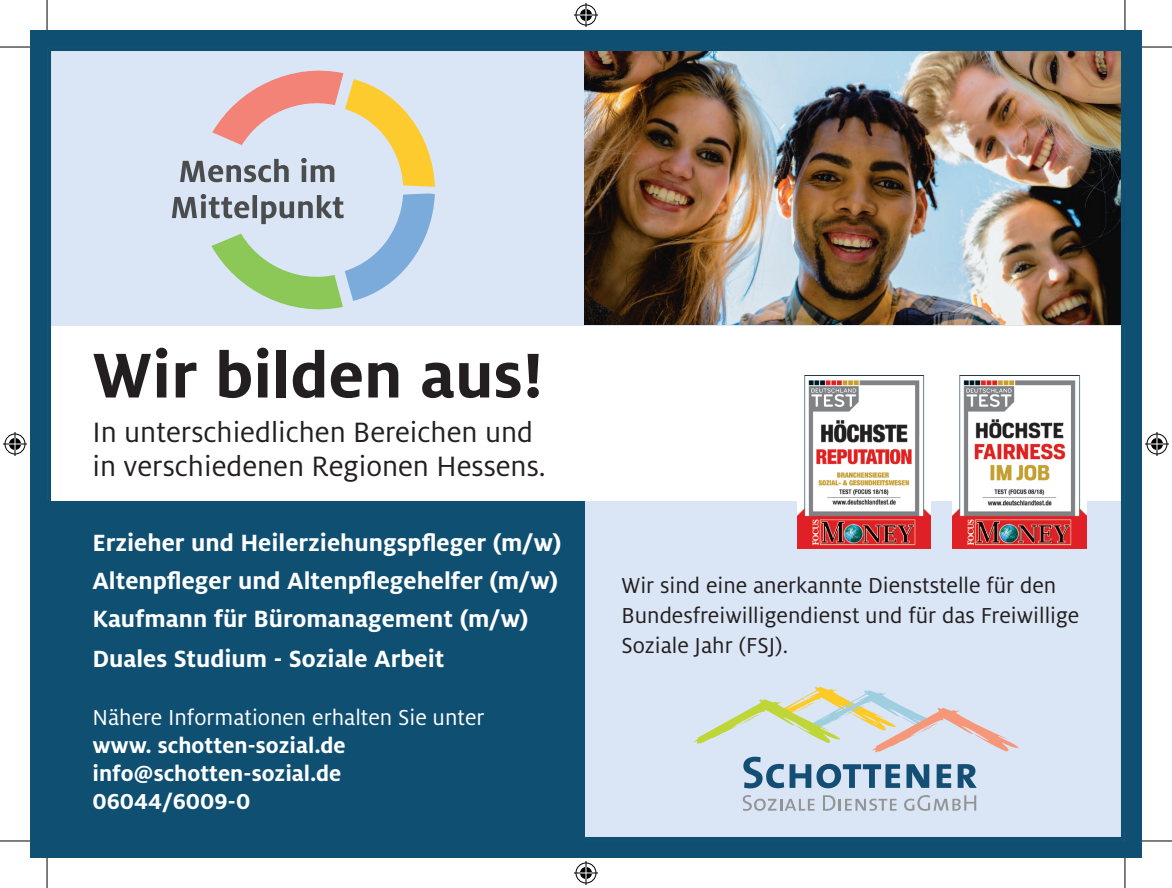
<style>
.page{position:relative;width:1172px;height:888px;background:#fff}
.page>*{position:absolute;margin:0;border:0;box-sizing:border-box;transform-origin:0 0}
.t1{font:700 70px "Milo OT";color:#231f20}
.t2{font:31px/34px "Milo OT";color:#231f20}
.t3{font:700 26px/38.6px "Milo OT";color:#fff}
.t4{font:24px/30px "Milo OT";color:#231f20}
.t5{font:700 24px/28px "Milo OT";color:#fff}
.t6{font:24px "Milo OT";color:#fff}
</style>
<div class="page">
<div style="left:30px;top:30px;width:1111px;height:828px;background:#0e4f72"></div>
<div style="left:47px;top:47px;width:1077px;height:794px;background:#dae6f5"></div>
<svg style="left:742px;top:795px;width:72px;height:16px"></svg>
<svg style="left:823px;top:795px;width:73px;height:16px"></svg>
<svg style="left:904px;top:795px;width:72px;height:16px"></svg>
<svg style="left:693px;top:687px;width:325px;height:101px"></svg>
<div style="left:47px;top:498px;width:537px;height:343px;background:#0e4f72"></div>
<svg style="left:172px;top:193px;width:263px;height:117px"></svg>
<svg style="left:180px;top:70px;width:255px;height:117px"></svg>
<img style="left:584px;top:52px;width:535px;height:273px">
<div style="left:47px;top:326px;width:1077px;height:175px;background:#fff"></div>
<img style="left:952px;top:376px;width:133px;height:173px">
<img style="left:797px;top:376px;width:133px;height:173px">
<div style="left:47px;top:47px;width:1077px;height:794px;border:4px solid #0e4f72"></div>
<hr style="left:0;top:47px;width:30px;height:1px;background:#000">
<hr style="left:1141px;top:47px;width:30px;height:1px;background:#000">
<hr style="left:0;top:840px;width:30px;height:1px;background:#000">
<hr style="left:1141px;top:840px;width:30px;height:1px;background:#000">
<hr style="left:47px;top:0;width:1px;height:30px;background:#000">
<hr style="left:47px;top:858px;width:1px;height:30px;background:#000">
<hr style="left:1124px;top:0;width:1px;height:30px;background:#000">
<hr style="left:1124px;top:858px;width:1px;height:30px;background:#000">
<svg style="left:574px;top:3px;width:24px;height:24px"></svg>
<svg style="left:574px;top:861px;width:24px;height:24px"></svg>
<svg style="left:3px;top:432px;width:24px;height:24px"></svg>
<svg style="left:1145px;top:432px;width:23px;height:24px"></svg>
<h1 class="t1" style="left:92px;top:336px;width:452px">Wir bilden aus!</h1>
<p class="t2" style="left:92px;top:415px;width:455px">In unterschiedlichen Bereichen und in verschiedenen Regionen Hessens.</p>
<p class="t3" style="left:92px;top:523px;width:470px">Erzieher und Heilerziehungspfleger (m/w)<br>Altenpfleger und Altenpflegehelfer (m/w)<br>Kaufmann für Büromanagement (m/w)<br>Duales Studium - Soziale Arbeit</p>
<p class="t6" style="left:92px;top:704px;width:393px">Nähere Informationen erhalten Sie unter</p>
<p class="t5" style="left:92px;top:731px;width:254px">www. schotten-sozial.de info@schotten-sozial.de<br>06044/6009-0</p>
<p class="t4" style="left:621px;top:571px;width:459px">Wir sind eine anerkannte Dienststelle für den<br>Bundesfreiwilligendienst und für das Freiwillige<br>Soziale Jahr (FSJ).</p>
</div>
